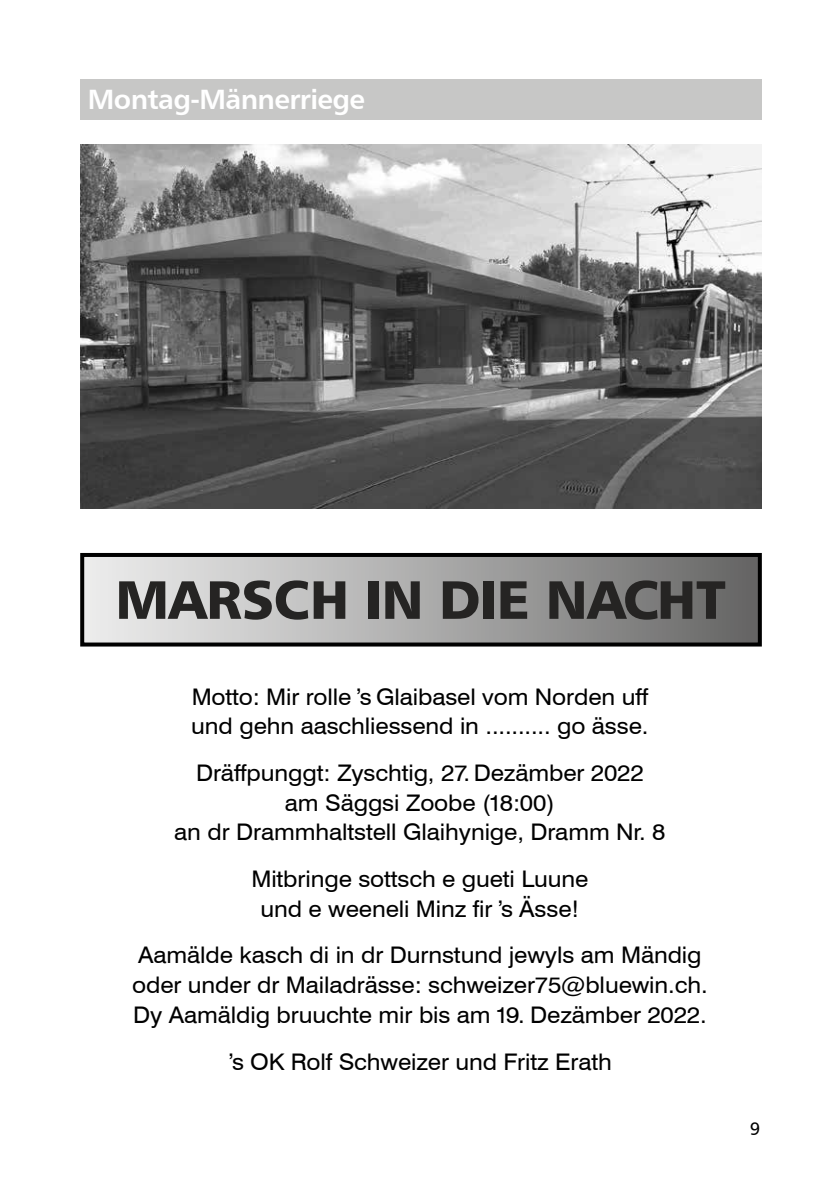
<style>
.page{position:relative;width:840px;height:1191px;background:#fff}
.page>*{position:absolute;margin:0;border:0;box-sizing:border-box;transform-origin:0 0}
.t1{font:54px "Humanist 777 BT Black B";letter-spacing:-.005em;color:#252423}
.t2{font:28px "Humanist 777 BT Bold B";letter-spacing:-.02em;color:#fff}
.t3{font:22.8px/29.6px "Swiss 721 BT";letter-spacing:-.005em;color:#000;scale:1.06 1}
.t4{font:18px "Humanist 777 BT Roman B";color:#000}
</style>
<div class="page">
<svg style="left:85px;top:558px;width:671px;height:83px;background:#ababab"></svg>
<div style="left:80px;top:79px;width:680px;height:41px;background:#c7c7c6"></div>
<img style="left:80px;top:144px;width:681px;height:365px">
<div style="left:80px;top:553px;width:681px;height:93px;border:4px solid #000"></div>
<p class="t2" style="left:88px;top:81px;width:278px">Montag-Männerriege</p>
<h1 class="t1" style="left:115px;top:565px;width:611px">MARSCH IN DIE NACHT</h1>
<p class="t3" style="left:191px;top:681px;width:432px">Motto: Mir rolle s Glaibasel vom Norden uff</p>
<p class="t3" style="left:191px;top:660px;width:432px;line-height:43.6px;text-indent:164px">,<br>und gehn aaschliessend in .......... go ässe.</p>
<p class="t3" style="left:174px;top:758px;width:465px;text-align:center">Dräffpunggt: Zyschtig, 27. Dezämber 2022<br>am Säggsi Zoobe (18:00)<br>an dr Drammhaltstell Glaihynige, Dramm Nr. 8</p>
<p class="t3" style="left:251px;top:864px;width:319px;text-align:center">Mitbringe sottsch e gueti Luune und e weeneli Minz fir s Ässe!</p>
<p class="t3" style="left:497px;top:879px;width:8px">,</p>
<p class="t3" style="left:132px;top:940px;width:544px">Aamälde kasch di in dr Durnstund jewyls am Mändig oder under dr Mailadrässe: schweizer75@bluewin.ch.<br>Dy Aamäldig bruuchte mir bis am 19. Dezämber 2022.</p>
<p class="t3" style="left:228px;top:1032px;width:8px">,</p>
<p class="t3" style="left:232px;top:1046px;width:359px">s OK Rolf Schweizer und Fritz Erath</p>
<p class="t4" style="left:749px;top:1117px;width:12px">9</p>
</div>
